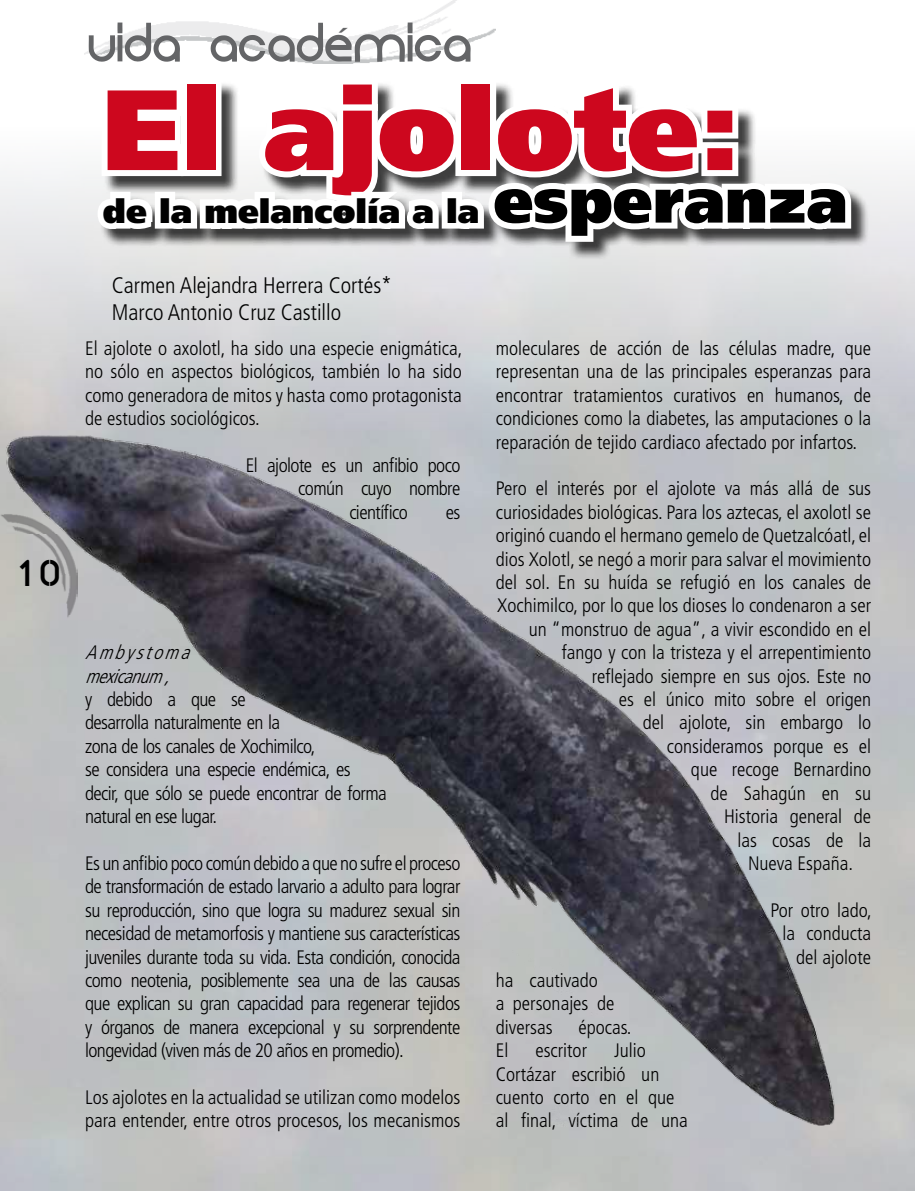
<style>
.page{position:relative;width:915px;height:1191px;background:#fff}
.page>*{position:absolute;margin:0;border:0;box-sizing:border-box;transform-origin:0 0}
.t1{font:900 114px "Frutiger";color:#cd071e}
.t2{font:52.5px "Evolution";letter-spacing:.04em;color:#646567}
.t3{font:39px "Baby Face";color:#000}
.t4{font:900 33px "Frutiger";color:#000}
.t5{font:italic 700 33px "Frutiger";color:#646567}
.t6{font:300 condensed 22.5px/27px "Frutiger";color:#000}
.t7{font:300 condensed 19.5px/23.4px "Frutiger";color:#000;text-align:justify}
.t8{font:300 condensed 19.5px/23.4px "Frutiger";letter-spacing:-.03em;color:#000}
.t9{font:italic 300 condensed 19.5px/23.4px "Frutiger";color:#000}
.s1{font-size:63px}
</style>
<div class="page">
<svg style="left:92px;top:83px;width:764px;height:211px"></svg>
<img style="left:0;top:408px;width:905px;height:718px">
<img style="left:85px;top:0;width:410px;height:64px">
<img style="left:0;top:494px;width:77px;height:173px">
<h3 class="t3" style="left:12px;top:554px;width:53px">10</h3>
<h2 class="t2" style="left:88px;top:13px;width:383px">vida academica</h2>
<h3 class="t5" style="left:331px;top:21px;width:25px">´</h3>
<h1 class="t1" style="left:103px;top:60px;width:639px">El ajolote:</h1>
<h3 class="t4" style="left:103px;top:191px;width:745px">de la melancolía a la <span class="s1">esperanza</span></h3>
<p class="t6" style="left:112px;top:271px;width:282px">Carmen Alejandra Herrera Cortés*<br>Marco Antonio Cruz Castillo</p>
<p class="t7" style="left:85px;top:337px;width:379px">El ajolote o axolotl, ha sido una especie enigmática, no sólo en aspectos biológicos, también lo ha sido como generadora de mitos y hasta como protagonista de estudios sociológicos.</p>
<p class="t8" style="left:246px;top:454px;width:216px">El ajolote es un anfibio poco</p>
<p class="t8" style="left:298px;top:477px;width:163px">común cuyo nombre</p>
<p class="t8" style="left:349px;top:500px;width:60px">científico</p>
<p class="t7" style="left:445px;top:500px;width:16px">es</p>
<p class="t7" style="left:495px;top:337px;width:377px">moleculares de acción de las células madre, que representan una de las principales esperanzas para encontrar tratamientos curativos en humanos, de condiciones como la diabetes, las amputaciones o la reparación de tejido cardiaco afectado por infartos.</p>
<p class="t7" style="left:495px;top:477px;width:376px">Pero el interés por el ajolote va más allá de sus</p>
<p class="t7" style="left:495px;top:500px;width:377px">curiosidades biológicas. Para los aztecas, el axolotl se</p>
<p class="t7" style="left:495px;top:524px;width:376px">originó cuando el hermano gemelo de Quetzalcóatl, el</p>
<p class="t7" style="left:495px;top:547px;width:376px">dios Xolotl, se negó a morir para salvar el movimiento</p>
<p class="t7" style="left:495px;top:571px;width:377px">del sol. En su huída se refugió en los canales de</p>
<p class="t7" style="left:497px;top:594px;width:375px">Xochimilco, por lo que los dioses lo condenaron a ser</p>
<p class="t7" style="left:528px;top:617px;width:344px">un “monstruo de agua”, a vivir escondido en el</p>
<p class="t7" style="left:561px;top:641px;width:311px">fango y con la tristeza y el arrepentimiento</p>
<p class="t7" style="left:591px;top:664px;width:281px">reflejado siempre en sus ojos. Este no</p>
<p class="t7" style="left:618px;top:688px;width:253px">es el único mito sobre el origen</p>
<p class="t7" style="left:642px;top:711px;width:230px">del ajolote, sin embargo lo</p>
<p class="t7" style="left:666px;top:734px;width:205px">consideramos porque es el</p>
<p class="t7" style="left:690px;top:758px;width:181px">que recoge Bernardino</p>
<p class="t7" style="left:710px;top:781px;width:162px">de Sahagún en su</p>
<p class="t7" style="left:723px;top:805px;width:149px">Historia general de</p>
<p class="t7" style="left:737px;top:828px;width:135px">las cosas de la</p>
<p class="t7" style="left:747px;top:851px;width:107px">Nueva España.</p>
<p class="t7" style="left:770px;top:898px;width:103px;text-align:right">Por otro lado, la conducta del ajolote</p>
<p class="t7" style="left:495px;top:968px;width:120px;text-align:left">ha cautivado<br>a personajes de diversas</p>
<p class="t9" style="left:85px;top:641px;width:113px">Ambystoma mexicanum,</p>
<p class="t8" style="left:85px;top:688px;width:303px">y debido a que se<br>desarrolla naturalmente en la<br>zona de los canales de Xochimilco,<br>se considera una especie endémica, es decir, que sólo se puede encontrar de forma natural en ese lugar.</p>
<p class="t7" style="left:85px;top:851px;width:377px">Es un anfibio poco común debido a que no sufre el proceso de transformación de estado larvario a adulto para lograr su reproducción, sino que logra su madurez sexual sin necesidad de metamorfosis y mantiene sus características juveniles durante toda su vida. Esta condición, conocida como neotenia, posiblemente sea una de las causas que explican su gran capacidad para regenerar tejidos y órganos de manera excepcional y su sorprendente longevidad (viven más de 20 años en promedio).</p>
<p class="t7" style="left:85px;top:1085px;width:377px">Los ajolotes en la actualidad se utilizan como modelos para entender, entre otros procesos, los mecanismos</p>
<p class="t7" style="left:578px;top:1015px;width:55px">épocas.</p>
<p class="t7" style="left:495px;top:1039px;width:194px;text-align:left;text-indent:118px">Julio<br>Cortázar escribió un cuento corto en el que al final, víctima de una</p>
<p class="t7" style="left:495px;top:1039px;width:14px">El</p>
<p class="t7" style="left:535px;top:1039px;width:53px">escritor</p>
</div>
